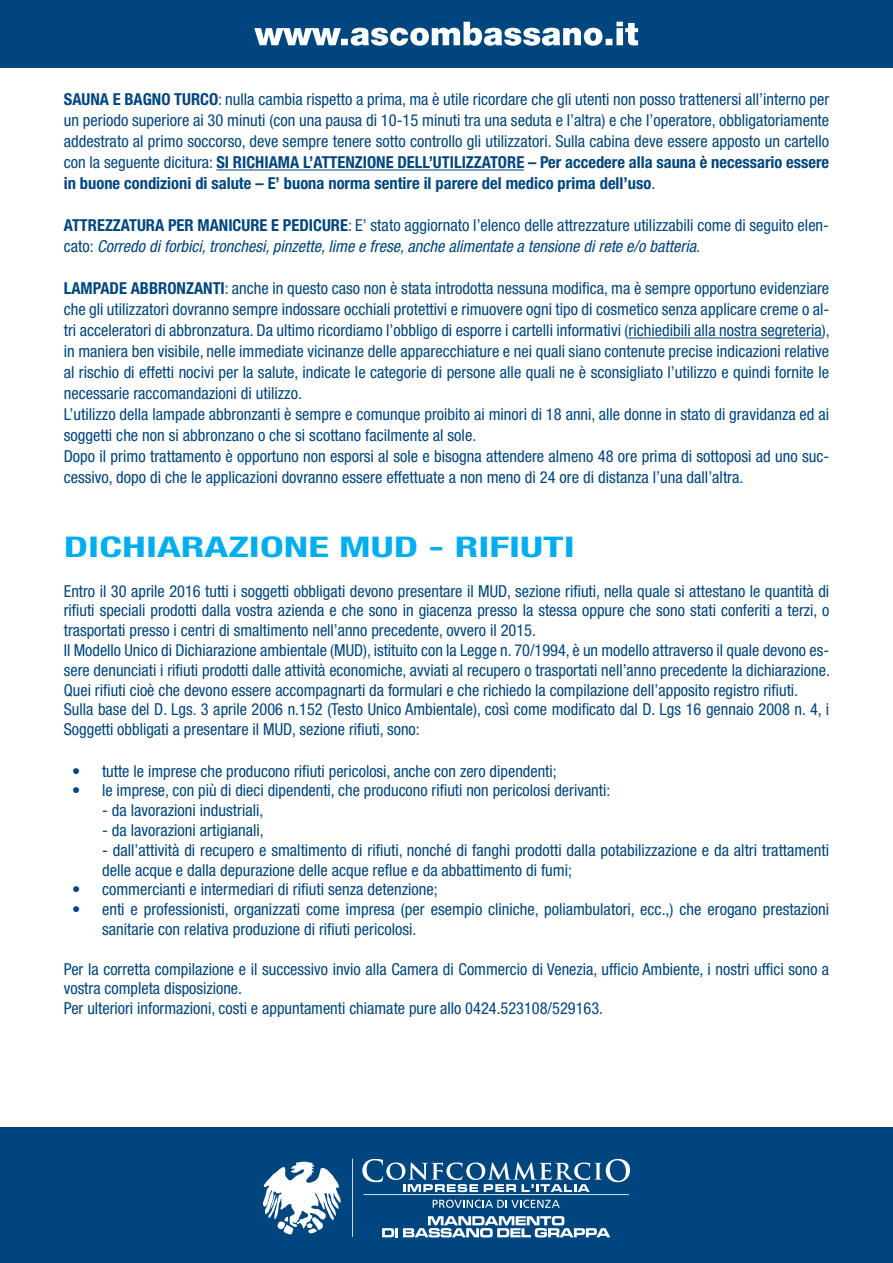
<style>
.page{position:relative;width:893px;height:1263px;background:#fff}
.page>*{position:absolute;margin:0;border:0;box-sizing:border-box;transform-origin:0 0}
.t1{font:700 condensed 28.5px "Helvetica Neue LT Std";color:#00aeef;scale:1.5 1}
.t2{font:condensed 16.5px/21px "Helvetica Neue LT Std";color:#00467e}
.t3{font:italic condensed 16.5px/21px "Helvetica Neue LT Std";color:#00467e}
.s1{font-weight:700}
.s2{font-weight:700;font-style:normal}
.s3{font-style:normal}
</style>
<div class="page">
<div style="left:0;top:1127px;width:893px;height:136px;background:#00467e"></div>
<svg style="left:263px;top:1162px;width:78px;height:73px"></svg>
<svg style="left:362px;top:1159px;width:268px;height:33px"></svg>
<hr style="left:352px;top:1159px;width:1px;height:78px;background:#fff">
<hr style="left:363px;top:1194px;width:266px;height:1px;background:#fff">
<svg style="left:433px;top:1200px;width:127px;height:8px"></svg>
<svg style="left:382px;top:1216px;width:228px;height:21px"></svg>
<div style="left:0;top:0;width:893px;height:68px;background:#00467e"></div>
<svg style="left:254px;top:22px;width:384px;height:24px"></svg>
<hr style="left:216px;top:170px;width:308px;height:1px;background:#00467e">
<hr style="left:629px;top:338px;width:193px;height:1px;background:#00467e">
<p class="t2" style="left:64px;top:89px;width:767px;text-align:justify"><span class="s1">SAUNA E BAGNO TURCO</span>: nulla cambia rispetto a prima, ma è utile ricordare che gli utenti non posso trattenersi all’interno per un periodo superiore ai 30 minuti (con una pausa di 10-15 minuti tra una seduta e l’altra) e che l’operatore, obbligatoriamente addestrato al primo soccorso, deve sempre tenere sotto controllo gli utilizzatori. Sulla cabina deve essere apposto un cartello con la seguente dicitura: <span class="s1">SI RICHIAMA L’ATTENZIONE DELL’UTILIZZATORE – Per accedere alla sauna è necessario essere in buone condizioni di salute – E’ buona norma sentire il parere del medico prima dell’uso</span>.</p>
<p class="t3" style="left:64px;top:215px;width:767px"><span class="s2">ATTREZZATURA PER MANICURE E PEDICURE</span><span class="s3">: E’ stato aggiornato l’elenco delle attrezzature utilizzabili come di seguito elen&shy;cato:</span> Corredo di forbici, tronchesi, pinzette, lime e frese, anche alimentate a tensione di rete e/o batteria<span class="s3">.</span></p>
<p class="t2" style="left:64px;top:278px;width:767px"><span class="s1">LAMPADE ABBRONZANTI</span>: anche in questo caso non è stata introdotta nessuna modifica, ma è sempre opportuno evidenziare che gli utilizzatori dovranno sempre indossare occhiali protettivi e rimuovere ogni tipo di cosmetico senza applicare creme o al&shy;tri acceleratori di abbronzatura. Da ultimo ricordiamo l’obbligo di esporre i cartelli informativi (richiedibili alla nostra segreteria), in maniera ben visibile, nelle immediate vicinanze delle apparecchiature e nei quali siano contenute precise indicazioni relative al rischio di effetti nocivi per la salute, indicate le categorie di persone alle quali ne è sconsigliato l’utilizzo e quindi fornite le necessarie raccomandazioni di utilizzo.<br>L’utilizzo della lampade abbronzanti è sempre e comunque proibito ai minori di 18 anni, alle donne in stato di gravidanza ed ai soggetti che non si abbronzano o che si scottano facilmente al sole.<br>Dopo il primo trattamento è opportuno non esporsi al sole e bisogna attendere almeno 48 ore prima di sottoposi ad uno suc&shy;cessivo, dopo di che le applicazioni dovranno essere effettuate a non meno di 24 ore di distanza l’una dall’altra.</p>
<h1 class="t1" style="left:64px;top:529px;width:342px">DICHIARAZIONE MUD - RIFIUTI</h1>
<p class="t2" style="left:64px;top:581px;width:768px;line-height:19.8px">Entro il 30 aprile 2016 tutti i soggetti obbligati devono presentare il MUD, sezione rifiuti, nella quale si attestano le quantità di rifiuti speciali prodotti dalla vostra azienda e che sono in giacenza presso la stessa oppure che sono stati conferiti a terzi, o trasportati presso i centri di smaltimento nell’anno precedente, ovvero il 2015.<br>Il Modello Unico di Dichiarazione ambientale (MUD), istituito con la Legge n. 70/1994, è un modello attraverso il quale devono es&shy;sere denunciati i rifiuti prodotti dalle attività economiche, avviati al recupero o trasportati nell’anno precedente la dichiarazione.<br>Quei rifiuti cioè che devono essere accompagnarti da formulari e che richiedo la compilazione dell’apposito registro rifiuti.<br>Sulla base del D. Lgs. 3 aprile 2006 n.152 (Testo Unico Ambientale), così come modificato dal D. Lgs 16 gennaio 2008 n. 4, i Soggetti obbligati a presentare il MUD, sezione rifiuti, sono:</p>
<p class="t2" style="left:72px;top:760px;width:486px">• tutte le imprese che producono rifiuti pericolosi, anche con zero dipendenti;</p>
<p class="t2" style="left:72px;top:780px;width:539px">• le imprese, con più di dieci dipendenti, che producono rifiuti non pericolosi derivanti:</p>
<p class="t2" style="left:102px;top:800px;width:163px">- da lavorazioni industriali,</p>
<p class="t2" style="left:102px;top:819px;width:163px">- da lavorazioni artigianali,</p>
<p class="t2" style="left:102px;top:840px;width:728px;line-height:19.8px">- dall’attività di recupero e smaltimento di rifiuti, nonché di fanghi prodotti dalla potabilizzazione e da altri trattamenti delle acque e dalla depurazione delle acque reflue e da abbattimento di fumi;</p>
<p class="t2" style="left:72px;top:879px;width:367px">• commercianti e intermediari di rifiuti senza detenzione;</p>
<p class="t2" style="left:102px;top:899px;width:729px;line-height:19.8px;text-indent:-30px">• enti e professionisti, organizzati come impresa (per esempio cliniche, poliambulatori, ecc.,) che erogano prestazioni sanitarie con relativa produzione di rifiuti pericolosi.</p>
<p class="t2" style="left:64px;top:959px;width:767px;line-height:19.8px">Per la corretta compilazione e il successivo invio alla Camera di Commercio di Venezia, ufficio Ambiente, i nostri uffici sono a vostra completa disposizione.<br>Per ulteriori informazioni, costi e appuntamenti chiamate pure allo 0424.523108/529163.</p>
</div>
